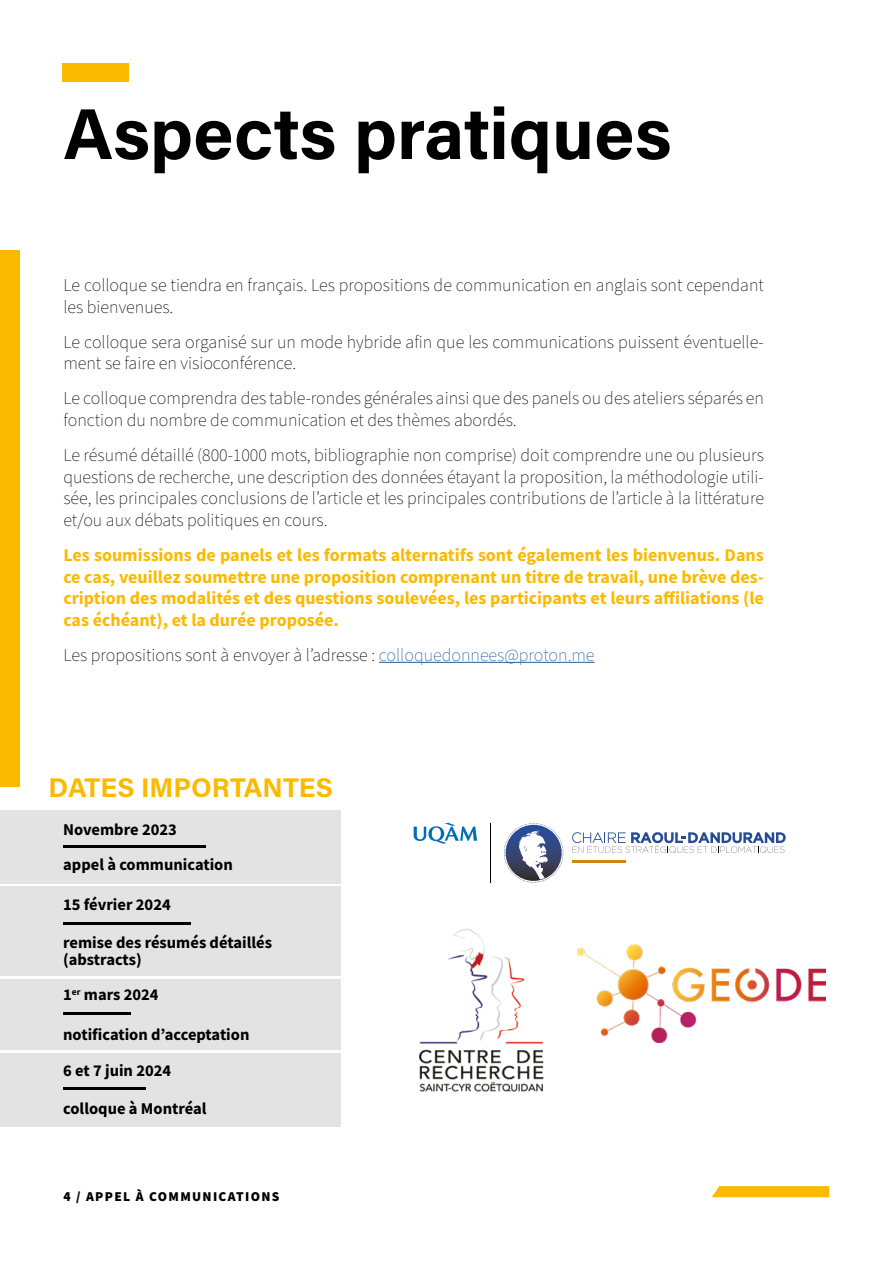
<style>
.page{position:relative;width:893px;height:1263px;background:#fff}
.page>*{position:absolute;margin:0;border:0;box-sizing:border-box;transform-origin:0 0}
.t1{font:700 72px "Acumin Pro";color:#000}
.t2{font:700 27px "Acumin Pro";color:#fbba00}
.t3{font:200 18px/21.6px "Source Sans Pro";color:#000}
.t4{font:700 18px/21.6px "Source Sans Pro";color:#fbba00;text-align:justify}
.t5{font:700 16.5px/16.5px "Source Sans Pro";color:#000}
.t6{font:900 13.5px "Source Sans Pro";letter-spacing:.1em;color:#000}
.s1{color:#275b9b}
</style>
<div class="page">
<div style="left:63px;top:64px;width:66px;height:18px;background:#fbba00"></div>
<div style="left:0;top:251px;width:20px;height:536px;background:#fbba00"></div>
<svg style="left:712px;top:1186px;width:117px;height:11px"></svg>
<div style="left:0;top:979px;width:340px;height:71px;background:#e3e3e3"></div>
<div style="left:0;top:810px;width:340px;height:73px;background:#e3e3e3"></div>
<hr style="left:379px;top:662px;width:215px;height:1px;background:#275b9b">
<div style="left:0;top:886px;width:340px;height:90px;background:#e3e3e3"></div>
<div style="left:0;top:1053px;width:340px;height:73px;background:#e3e3e3"></div>
<img style="left:419px;top:928px;width:125px;height:164px">
<img style="left:577px;top:945px;width:248px;height:98px">
<hr style="left:572px;top:860px;width:53px;height:3px;background:#d08511">
<svg style="left:505px;top:823px;width:56px;height:58px"></svg>
<svg style="left:572px;top:832px;width:213px;height:21px"></svg>
<svg style="left:413px;top:823px;width:64px;height:21px"></svg>
<hr style="left:490px;top:823px;width:1px;height:60px;background:#000">
<h1 class="t1" style="left:63px;top:83px;width:610px">Aspects pratiques</h1>
<p class="t3" style="left:63px;top:275px;width:702px">Le colloque se tiendra en français. Les propositions de communication en anglais sont cependant les bienvenues.</p>
<p class="t3" style="left:63px;top:332px;width:702px">Le colloque sera organisé sur un mode hybride afin que les communications puissent éventuelle&shy;ment se faire en visioconférence.</p>
<p class="t3" style="left:63px;top:388px;width:702px">Le colloque comprendra des table-rondes générales ainsi que des panels ou des ateliers séparés en fonction du nombre de communication et des thèmes abordés.</p>
<p class="t3" style="left:63px;top:445px;width:702px;text-align:justify">Le résumé détaillé (800-1000 mots, bibliographie non comprise) doit comprendre une ou plusieurs questions de recherche, une description des données étayant la proposition, la méthodologie utili&shy;sée, les principales conclusions de l’article et les principales contributions de l’article à la littérature et/ou aux débats politiques en cours.</p>
<p class="t4" style="left:63px;top:544px;width:702px">Les soumissions de panels et les formats alternatifs sont également les bienvenus. Dans ce cas, veuillez soumettre une proposition comprenant un titre de travail, une brève des&shy;cription des modalités et des questions soulevées, les participants et leurs affiliations (le cas échéant), et la durée proposée.</p>
<p class="t3" style="left:63px;top:645px;width:532px">Les propositions sont à envoyer à l’adresse : <span class="s1">colloquedonnees@proton.me</span></p>
<h2 class="t2" style="left:49px;top:768px;width:286px">DATES IMPORTANTES</h2>
<p class="t5" style="left:63px;top:821px;width:115px">Novembre 2023</p>
<p class="t5" style="left:63px;top:856px;width:171px">appel à communication</p>
<p class="t5" style="left:63px;top:896px;width:109px">15 février 2024</p>
<p class="t5" style="left:63px;top:934px;width:210px">remise des résumés détaillés (abstracts)</p>
<p class="t5" style="left:63px;top:986px;width:97px">1<sup>er</sup> mars 2024</p>
<p class="t5" style="left:63px;top:1026px;width:188px">notification d’acceptation</p>
<p class="t5" style="left:63px;top:1062px;width:110px">6 et 7 juin 2024</p>
<p class="t5" style="left:63px;top:1100px;width:145px">colloque à Montréal</p>
<p class="t6" style="left:63px;top:1187px;width:217px">4 / APPEL À COMMUNICATIONS</p>
</div>
